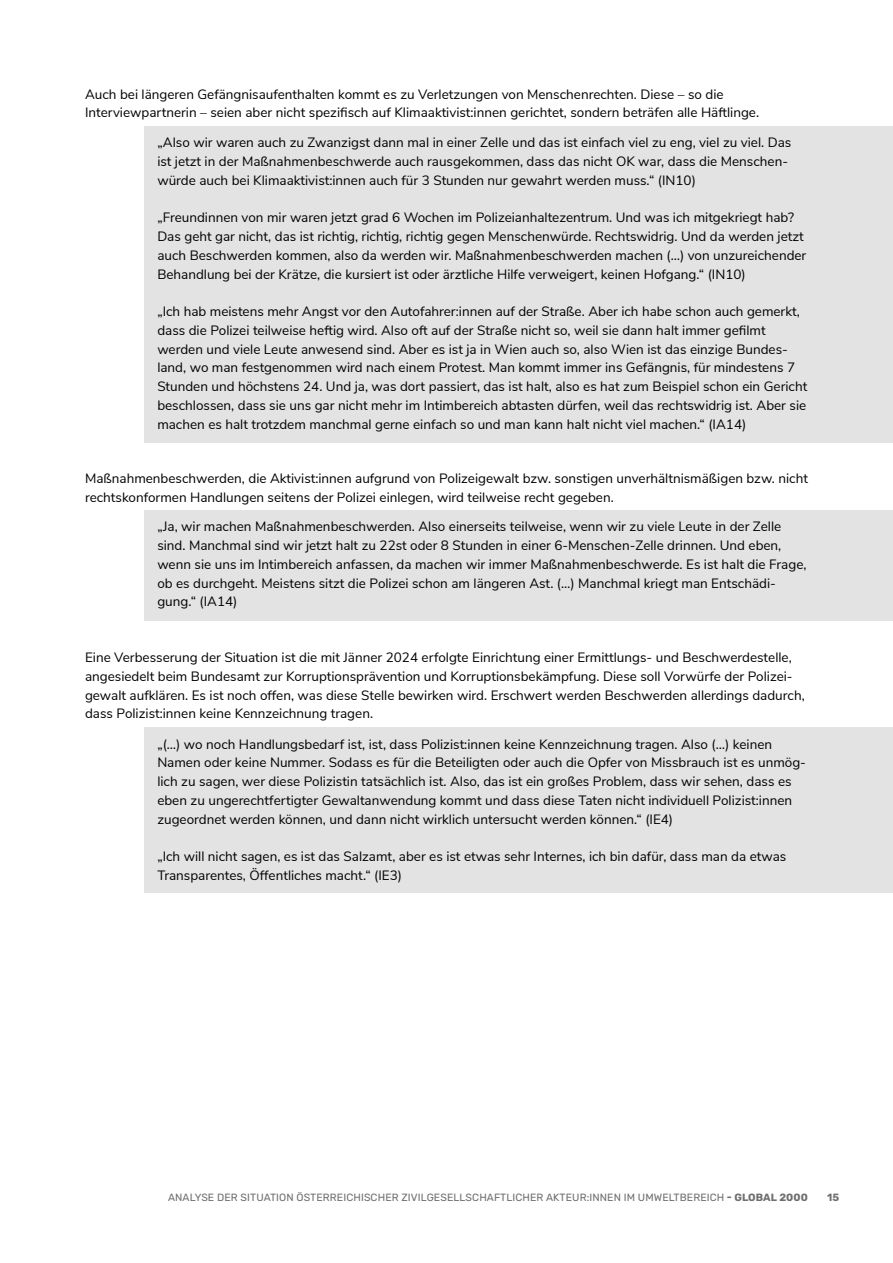
<style>
.page{position:relative;width:893px;height:1263px;background:#fff}
.page>*{position:absolute;margin:0;border:0;box-sizing:border-box;transform-origin:0 0}
.t1{font:13.5px/18.8px "Nunito Sans";color:#000}
.t2{font:10.5px "Rubik";letter-spacing:.01em;color:#706f6f}
.t3{font:700 10.5px "Rubik";color:#706f6f}
.s1{font-weight:700}
</style>
<div class="page">
<div style="left:145px;top:126px;width:748px;height:317px;background:#e3e3e3"></div>
<div style="left:145px;top:510px;width:748px;height:111px;background:#e3e3e3"></div>
<div style="left:145px;top:727px;width:748px;height:166px;background:#e3e3e3"></div>
<p class="t1" style="left:85px;top:84px;width:676px">Auch bei längeren Gefängnisaufenthalten kommt es zu Verletzungen von Menschenrechten. Diese – so die<br>Interviewpartnerin – seien aber nicht spezifisch auf Klimaaktivist:innen gerichtet, sondern beträfen alle Häftlinge.</p>
<p class="t1" style="left:157px;top:132px;width:636px">„Also wir waren auch zu Zwanzigst dann mal in einer Zelle und das ist einfach viel zu eng, viel zu viel. Das ist jetzt in der Maßnahmenbeschwerde auch rausgekommen, dass das nicht OK war, dass die Menschen&shy;würde auch bei Klimaaktivist:innen auch für 3 Stunden nur gewahrt werden muss.“ (IN10)</p>
<p class="t1" style="left:157px;top:207px;width:651px">„Freundinnen von mir waren jetzt grad 6 Wochen im Polizeianhaltezentrum. Und was ich mitgekriegt hab?<br>Das geht gar nicht, das ist richtig, richtig, richtig gegen Menschenwürde. Rechtswidrig. Und da werden jetzt auch Beschwerden kommen, also da werden wir. Maßnahmenbeschwerden machen (…) von unzureichender Behandlung bei der Krätze, die kursiert ist oder ärztliche Hilfe verweigert, keinen Hofgang.“ (IN10)</p>
<p class="t1" style="left:157px;top:301px;width:651px">„Ich hab meistens mehr Angst vor den Autofahrer:innen auf der Straße. Aber ich habe schon auch gemerkt, dass die Polizei teilweise heftig wird. Also oft auf der Straße nicht so, weil sie dann halt immer gefilmt werden und viele Leute anwesend sind. Aber es ist ja in Wien auch so, also Wien ist das einzige Bundes&shy;land, wo man festgenommen wird nach einem Protest. Man kommt immer ins Gefängnis, für mindestens 7<br>Stunden und höchstens 24. Und ja, was dort passiert, das ist halt, also es hat zum Beispiel schon ein Gericht beschlossen, dass sie uns gar nicht mehr im Intimbereich abtasten dürfen, weil das rechtswidrig ist. Aber sie machen es halt trotzdem manchmal gerne einfach so und man kann halt nicht viel machen.“ (IA14)</p>
<p class="t1" style="left:85px;top:468px;width:724px">Maßnahmenbeschwerden, die Aktivist:innen aufgrund von Polizeigewalt bzw. sonstigen unverhältnismäßigen bzw. nicht rechtskonformen Handlungen seitens der Polizei einlegen, wird teilweise recht gegeben.</p>
<p class="t1" style="left:157px;top:516px;width:651px">„Ja, wir machen Maßnahmenbeschwerden. Also einerseits teilweise, wenn wir zu viele Leute in der Zelle sind. Manchmal sind wir jetzt halt zu 22st oder 8 Stunden in einer 6-Menschen-Zelle drinnen. Und eben, wenn sie uns im Intimbereich anfassen, da machen wir immer Maßnahmenbeschwerde. Es ist halt die Frage, ob es durchgeht. Meistens sitzt die Polizei schon am längeren Ast. (…) Manchmal kriegt man Entschädi&shy;gung.“ (IA14)</p>
<p class="t1" style="left:85px;top:647px;width:721px">Eine Verbesserung der Situation ist die mit Jänner 2024 erfolgte Einrichtung einer Ermittlungs- und Beschwerdestelle, angesiedelt beim Bundesamt zur Korruptionsprävention und Korruptionsbekämpfung. Diese soll Vorwürfe der Polizei&shy;gewalt aufklären. Es ist noch offen, was diese Stelle bewirken wird. Erschwert werden Beschwerden allerdings dadurch, dass Polizist:innen keine Kennzeichnung tragen.</p>
<p class="t1" style="left:157px;top:734px;width:650px">„(…) wo noch Handlungsbedarf ist, ist, dass Polizist:innen keine Kennzeichnung tragen. Also (…) keinen Namen oder keine Nummer. Sodass es für die Beteiligten oder auch die Opfer von Missbrauch ist es unmög&shy;lich zu sagen, wer diese Polizistin tatsächlich ist. Also, das ist ein großes Problem, dass wir sehen, dass es eben zu ungerechtfertigter Gewaltanwendung kommt und dass diese Taten nicht individuell Polizist:innen zugeordnet werden können, und dann nicht wirklich untersucht werden können.“ (IE4)</p>
<p class="t1" style="left:157px;top:846px;width:630px">„Ich will nicht sagen, es ist das Salzamt, aber es ist etwas sehr Internes, ich bin dafür, dass man da etwas<br>Transparentes, Öffentliches macht.“ (IE3)</p>
<p class="t2" style="left:168px;top:1191px;width:641px">ANALYSE DER SITUATION ÖSTERREICHISCHER ZIVILGESELLSCHAFTLICHER AKTEUR:INNEN IM UMWELTBEREICH <span class="s1">- GLOBAL 2000</span></p>
<p class="t3" style="left:827px;top:1191px;width:14px">15</p>
</div>
